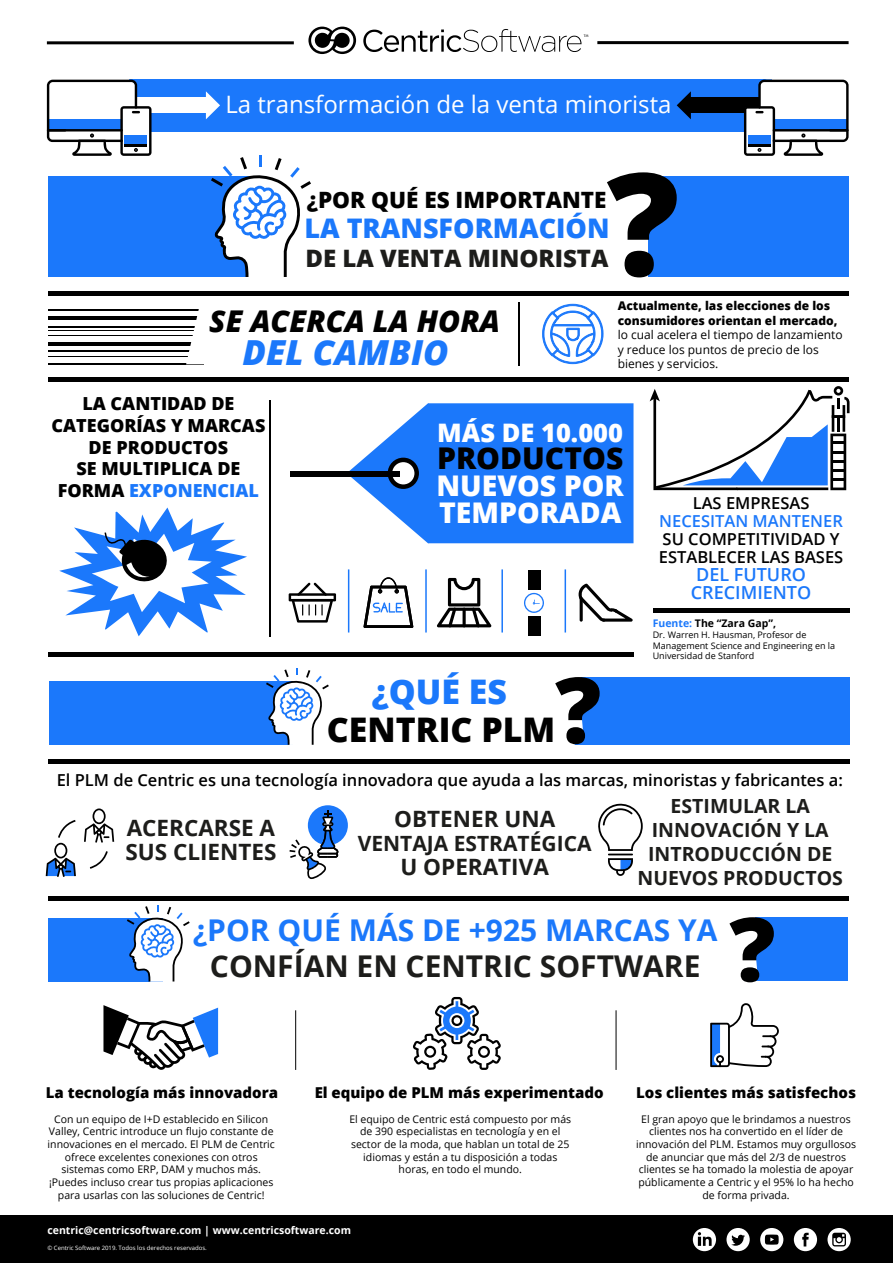
<style>
.page{position:relative;width:893px;height:1263px;background:#fff}
.page>*{position:absolute;margin:0;border:0;box-sizing:border-box;transform-origin:0 0}
.t1{font:italic 800 34.5px "Open Sans";color:#1b78fb}
.t2{font:800 33.9px "Open Sans";color:#000}
.t3{font:800 33.9px "Open Sans";color:#1b78fb}
.t4{font:700 30px "Open Sans";color:#1b78fb}
.t5{font:700 30px "Open Sans";color:#1d1d1b}
.t6{font:italic 800 30px "Open Sans";color:#000}
.t7{font:800 30px "Open Sans";color:#000}
.t8{font:800 28.5px/27px "Open Sans";color:#fff}
.t9{font:800 27px "Open Sans";color:#1b78fb}
.t10{font:800 25.5px "Open Sans";color:#fff}
.t11{font:24px "Open Sans";color:#fff}
.t12{font:800 24px "Open Sans";color:#1d1d1b}
.t13{font:700 22.5px/24px "Open Sans";color:#1d1d1b}
.t14{font:800 22.5px "Open Sans";color:#000}
.t15{font:700 21px "Open Sans";color:#1d1d1b}
.t16{font:700 19.5px/24px "Open Sans";color:#1d1d1b;text-align:center}
.t17{font:800 18px/21.6px "Open Sans";color:#000;text-align:center}
.t18{font:600 18px/18px "Open Sans";color:#1b78fb}
.t19{font:600 16.5px/18px "Open Sans";color:#000}
.t20{font:600 16.5px "Open Sans";color:#1b78fb}
.t21{font:800 15px "Open Sans";color:#000}
.t22{font:12px/14.4px "Open Sans";color:#000}
.t23{font:800 12px/14.4px "Open Sans";color:#000}
.t24{font:10.5px/12.6px "Open Sans";color:#000;text-align:center}
.t25{font:700 10.5px "Open Sans";color:#fff}
.t26{font:700 10.5px "Open Sans";color:#000}
.t27{font:9px/10.8px "Open Sans";color:#000}
.t28{font:6px "Open Sans";color:#fff}
.s1{color:#1b78fb}
</style>
<div class="page">
<div style="left:569px;top:677px;width:280px;height:67px;background:#1b78fb"></div>
<svg style="left:555px;top:677px;width:45px;height:68px"></svg>
<div style="left:49px;top:681px;width:244px;height:64px;background:#1b78fb"></div>
<svg style="left:266px;top:668px;width:63px;height:77px"></svg>
<div style="left:129px;top:80px;width:643px;height:52px;background:#1b78fb"></div>
<svg style="left:308px;top:27px;width:48px;height:27px"></svg>
<svg style="left:363px;top:29px;width:225px;height:23px"></svg>
<hr style="left:47px;top:41px;width:247px;height:3px;background:#000">
<hr style="left:597px;top:41px;width:252px;height:3px;background:#000">
<div style="left:0;top:1215px;width:893px;height:48px;background:#000"></div>
<div style="left:688px;top:98px;width:72px;height:15px;background:#000"></div>
<svg style="left:677px;top:91px;width:14px;height:28px"></svg>
<div style="left:137px;top:98px;width:72px;height:15px;background:#fff"></div>
<svg style="left:206px;top:91px;width:14px;height:28px"></svg>
<svg style="left:47px;top:80px;width:105px;height:76px"></svg>
<svg style="left:744px;top:80px;width:105px;height:76px"></svg>
<div style="left:649px;top:176px;width:200px;height:101px;background:#1b78fb"></div>
<div style="left:48px;top:176px;width:210px;height:101px;background:#1b78fb"></div>
<div style="left:48px;top:291px;width:801px;height:5px;background:#000"></div>
<div style="left:48px;top:377px;width:801px;height:5px;background:#000"></div>
<div style="left:48px;top:652px;width:585px;height:5px;background:#000"></div>
<hr style="left:49px;top:326px;width:155px;height:2px;background:#000">
<hr style="left:49px;top:330px;width:155px;height:1px;background:#000">
<hr style="left:49px;top:336px;width:155px;height:1px;background:#000">
<hr style="left:49px;top:309px;width:155px;height:1px;background:#000">
<hr style="left:49px;top:316px;width:155px;height:3px;background:#000">
<hr style="left:49px;top:363px;width:155px;height:1px;background:#000">
<hr style="left:49px;top:357px;width:155px;height:1px;background:#000">
<hr style="left:49px;top:350px;width:155px;height:1px;background:#000">
<hr style="left:49px;top:342px;width:155px;height:3px;background:#000">
<svg style="left:186px;top:309px;width:18px;height:55px"></svg>
<svg style="left:542px;top:304px;width:62px;height:60px"></svg>
<hr style="left:518px;top:302px;width:2px;height:64px;background:#000">
<hr style="left:270px;top:400px;width:1px;height:236px;background:#000">
<div style="left:653px;top:608px;width:196px;height:5px;background:#000"></div>
<div style="left:743px;top:917px;width:104px;height:64px;background:#1b78fb"></div>
<svg style="left:729px;top:917px;width:45px;height:66px"></svg>
<div style="left:48px;top:759px;width:801px;height:5px;background:#000"></div>
<div style="left:48px;top:896px;width:801px;height:5px;background:#000"></div>
<svg style="left:84px;top:808px;width:30px;height:35px"></svg>
<svg style="left:90px;top:851px;width:18px;height:18px"></svg>
<svg style="left:46px;top:820px;width:30px;height:57px"></svg>
<svg style="left:289px;top:805px;width:59px;height:74px"></svg>
<svg style="left:598px;top:803px;width:45px;height:48px"></svg>
<hr style="left:608px;top:853px;width:25px;height:2px;background:#000">
<svg style="left:608px;top:858px;width:25px;height:18px"></svg>
<div style="left:48px;top:918px;width:114px;height:63px;background:#1b78fb"></div>
<svg style="left:127px;top:905px;width:63px;height:77px"></svg>
<svg style="left:103px;top:1005px;width:115px;height:65px"></svg>
<svg style="left:59px;top:507px;width:188px;height:129px"></svg>
<svg style="left:413px;top:997px;width:88px;height:73px"></svg>
<svg style="left:710px;top:1003px;width:69px;height:64px"></svg>
<svg style="left:607px;top:172px;width:70px;height:106px"></svg>
<svg style="left:211px;top:155px;width:100px;height:122px"></svg>
<svg style="left:349px;top:403px;width:284px;height:141px;background:#3b8bfb"></svg>
<svg style="left:390px;top:460px;width:27px;height:27px"></svg>
<div style="left:388px;top:458px;width:31px;height:31px;border:4px solid #000;border-radius:50%"></div>
<hr style="left:295px;top:1010px;width:1px;height:60px;background:#000">
<hr style="left:616px;top:1010px;width:1px;height:60px;background:#000">
<svg style="left:650px;top:386px;width:199px;height:105px"></svg>
<div style="left:794px;top:1228px;width:23px;height:23px;background:#fff;border-radius:50%"></div>
<svg style="left:802px;top:1233px;width:7px;height:13px"></svg>
<div style="left:760px;top:1228px;width:23px;height:23px;background:#fff;border-radius:50%"></div>
<svg style="left:765px;top:1234px;width:14px;height:11px"></svg>
<svg style="left:827px;top:1228px;width:24px;height:23px"></svg>
<svg style="left:832px;top:1233px;width:14px;height:13px"></svg>
<div style="left:693px;top:1228px;width:23px;height:23px;background:#fff;border-radius:50%"></div>
<svg style="left:698px;top:1232px;width:14px;height:14px"></svg>
<div style="left:726px;top:1228px;width:24px;height:23px;background:#fff;border-radius:50%"></div>
<svg style="left:731px;top:1235px;width:14px;height:11px"></svg>
<svg style="left:289px;top:583px;width:47px;height:40px"></svg>
<svg style="left:437px;top:578px;width:54px;height:49px"></svg>
<svg style="left:578px;top:583px;width:55px;height:39px"></svg>
<svg style="left:524px;top:593px;width:20px;height:20px"></svg>
<div style="left:528px;top:570px;width:12px;height:19px;background:#000"></div>
<div style="left:528px;top:616px;width:12px;height:19px;background:#000"></div>
<svg style="left:363px;top:577px;width:50px;height:51px"></svg>
<hr style="left:425px;top:569px;width:2px;height:63px;background:#1b78fb">
<hr style="left:501px;top:569px;width:2px;height:63px;background:#1b78fb">
<hr style="left:565px;top:569px;width:1px;height:63px;background:#1b78fb">
<hr style="left:348px;top:569px;width:1px;height:63px;background:#1b78fb">
<div style="left:290px;top:471px;width:110px;height:6px;background:#000"></div>
<h3 class="t11" style="left:225px;top:88px;width:447px">La transformación de la venta minorista</h3>
<h3 class="t14" style="left:307px;top:182px;width:301px">¿POR QUÉ ES IMPORTANTE</h3>
<h3 class="t9" style="left:304px;top:208px;width:307px">LA TRANSFORMACIÓN</h3>
<h3 class="t12" style="left:305px;top:240px;width:305px">DE LA VENTA MINORISTA</h3>
<p class="t23" style="left:618px;top:298px;width:221px">Actualmente, las elecciones de los consumidores orientan el mercado,</p>
<p class="t22" style="left:618px;top:327px;width:227px">lo cual acelera el tiempo de lanzamiento y reduce los puntos de precio de los bienes y servicios.</p>
<h3 class="t6" style="left:209px;top:298px;width:292px">SE ACERCA LA HORA</h3>
<h1 class="t1" style="left:243px;top:326px;width:208px">DEL CAMBIO</h1>
<h3 class="t17" style="left:51px;top:392px;width:215px">LA CANTIDAD DE<br>CATEGORÍAS Y MARCAS<br>DE PRODUCTOS<br>SE MULTIPLICA DE<br>FORMA <span class="s1">EXPONENCIAL</span></h3>
<h3 class="t10" style="left:437px;top:413px;width:187px">MÁS DE 10.000</h3>
<h3 class="t7" style="left:437px;top:435px;width:188px">PRODUCTOS</h3>
<h3 class="t8" style="left:436px;top:470px;width:189px">NUEVOS POR<br>TEMPORADA</h3>
<h3 class="t19" style="left:693px;top:494px;width:118px">LAS EMPRESAS</h3>
<h3 class="t20" style="left:659px;top:510px;width:185px">NECESITAN MANTENER</h3>
<h3 class="t19" style="left:659px;top:530px;width:186px">SU COMPETITIVIDAD Y<br>ESTABLECER LAS BASES</h3>
<h3 class="t18" style="left:691px;top:565px;width:122px">DEL FUTURO<br>CRECIMIENTO</h3>
<h2 class="t3" style="left:372px;top:665px;width:137px">¿QUÉ ES</h2>
<h2 class="t2" style="left:327px;top:704px;width:230px">CENTRIC PLM</h2>
<p class="t26" style="left:653px;top:616px;width:125px"><span class="s1">Fuente:</span> The “Zara Gap”,</p>
<p class="t27" style="left:653px;top:629px;width:184px">Dr. Warren H. Hausman, Profesor de<br>Management Science and Engineering en la<br>Universidad de Stanford</p>
<h3 class="t19" style="left:57px;top:770px;width:788px">El PLM de Centric es una tecnología innovadora que ayuda a las marcas, minoristas y fabricantes a:</h3>
<h3 class="t13" style="left:125px;top:815px;width:153px">ACERCARSE A<br>SUS CLIENTES</h3>
<h3 class="t13" style="left:394px;top:806px;width:163px">OBTENER UNA</h3>
<h3 class="t15" style="left:358px;top:828px;width:235px">VENTAJA ESTRATÉGICA</h3>
<h3 class="t13" style="left:400px;top:854px;width:150px">U OPERATIVA</h3>
<h3 class="t16" style="left:638px;top:794px;width:207px">ESTIMULAR LA<br>INNOVACIÓN Y LA<br>INTRODUCCIÓN DE<br>NUEVOS PRODUCTOS</h3>
<h3 class="t4" style="left:193px;top:909px;width:526px">¿POR QUÉ MÁS DE +925 MARCAS YA</h3>
<h3 class="t5" style="left:210px;top:945px;width:492px">CONFÍAN EN CENTRIC SOFTWARE</h3>
<h3 class="t21" style="left:46px;top:1081px;width:234px">La tecnología más innovadora</h3>
<h3 class="t21" style="left:315px;top:1081px;width:290px">El equipo de PLM más experimentado</h3>
<h3 class="t21" style="left:636px;top:1081px;width:221px">Los clientes más satisfechos</h3>
<p class="t24" style="left:48px;top:1112px;width:229px">Con un equipo de I+D establecido en Silicon Valley, Centric introduce un flujo constante de innovaciones en el mercado. El PLM de Centric ofrece excelentes conexiones con otros sistemas como ERP, DAM y muchos más. ¡Puedes incluso crear tus propias aplicaciones para usarlas con las soluciones de Centric!</p>
<p class="t24" style="left:349px;top:1112px;width:223px">El equipo de Centric está compuesto por más de 390 especialistas en tecnología y en el sector de la moda, que hablan un total de 25 idiomas y están a tu disposición a todas horas, en todo el mundo.</p>
<p class="t24" style="left:636px;top:1112px;width:221px">El gran apoyo que le brindamos a nuestros clientes nos ha convertido en el líder de innovación del PLM. Estamos muy orgullosos de anunciar que más del 2/3 de nuestros clientes se ha tomado la molestia de apoyar públicamente a Centric y el 95% lo ha hecho de forma privada.</p>
<p class="t25" style="left:47px;top:1223px;width:305px">centric@centricsoftware.com | www.centricsoftware.com</p>
<p class="t28" style="left:47px;top:1244px;width:161px">© Centric Software 2019. Todos los derechos reservados.</p>
</div>
